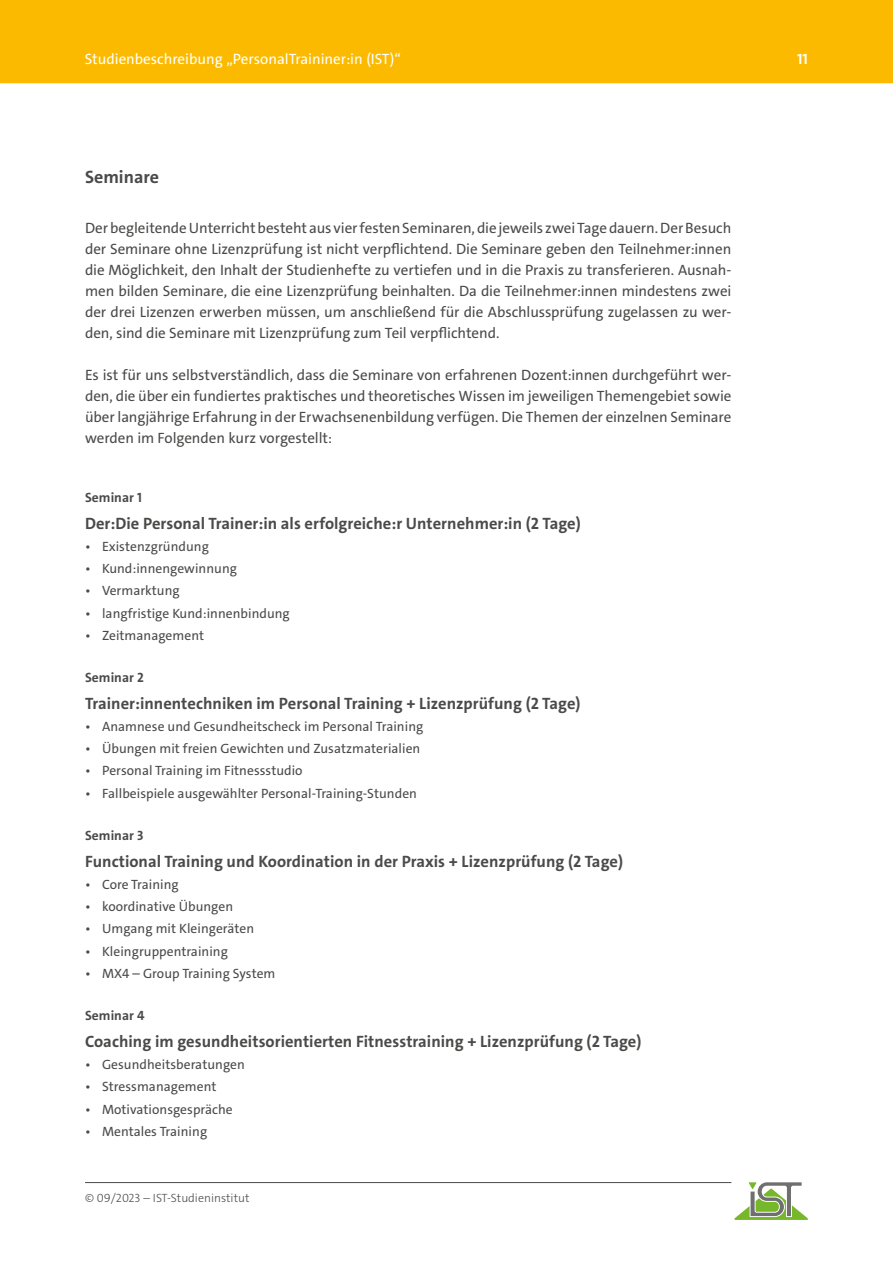
<style>
.page{position:relative;width:893px;height:1263px;background:#fff}
.page>*{position:absolute;margin:0;border:0;box-sizing:border-box;transform-origin:0 0}
.t1{font:700 18px "The Sans C4 s";color:#4a4a49}
.t2{font:700 16.5px "The Sans C4 s";letter-spacing:.005em;color:#4a4a49}
.t3{font:15px/21px "The Sans C4 s";letter-spacing:-.005em;color:#4a4a49;text-align:justify}
.t4{font:15px "The Sans C4 s";color:#fff}
.t5{font:700 15px "The Sans C4 s";color:#fff}
.t6{font:13.5px "The Sans C4 s";letter-spacing:.005em;color:#4a4a49}
.t7{font:700 13.5px "The Sans C4 s";letter-spacing:.005em;color:#4a4a49}
.t8{font:300 12px "The Sans C4 s";color:#4a4a49}
</style>
<div class="page">
<hr style="left:85px;top:1182px;width:646px;height:1px;background:#4a4a49">
<svg style="left:734px;top:1182px;width:74px;height:38px"></svg>
<div style="left:0;top:0;width:893px;height:83px;background:#fbba00"></div>
<p class="t4" style="left:85px;top:49px;width:318px">Studienbeschreibung „PersonalTraininer:in (IST)“</p>
<p class="t5" style="left:797px;top:49px;width:12px">11</p>
<p class="t1" style="left:85px;top:166px;width:75px">Seminare</p>
<p class="t3" style="left:85px;top:217px;width:648px">Der begleitende Unterricht besteht aus vier festen Seminaren, die jeweils zwei Tage dauern. Der Besuch der Seminare ohne Lizenzprüfung ist nicht verpflichtend. Die Seminare geben den Teilnehmer:innen die Möglichkeit, den Inhalt der Studienhefte zu vertiefen und in die Praxis zu transferieren. Ausnah&shy;men bilden Seminare, die eine Lizenzprüfung beinhalten. Da die Teilnehmer:innen mindestens zwei der drei Lizenzen erwerben müssen, um anschließend für die Abschlussprüfung zugelassen zu wer&shy;den, sind die Seminare mit Lizenzprüfung zum Teil verpflichtend.</p>
<p class="t3" style="left:85px;top:364px;width:648px">Es ist für uns selbstverständlich, dass die Seminare von erfahrenen Dozent:innen durchgeführt wer&shy;den, die über ein fundiertes praktisches und theoretisches Wissen im jeweiligen Themengebiet sowie über langjährige Erfahrung in der Erwachsenenbildung verfügen. Die Themen der einzelnen Seminare werden im Folgenden kurz vorgestellt:</p>
<p class="t7" style="left:85px;top:488px;width:58px">Seminar 1</p>
<p class="t2" style="left:85px;top:512px;width:497px">Der:Die Personal Trainer:in als erfolgreiche:r Unternehmer:in (2 Tage)</p>
<p class="t6" style="left:85px;top:537px;width:125px">• Existenzgründung</p>
<p class="t6" style="left:85px;top:560px;width:153px">• Kund:innengewinnung</p>
<p class="t6" style="left:85px;top:582px;width:96px">• Vermarktung</p>
<p class="t6" style="left:85px;top:604px;width:206px">• langfristige Kund:innenbindung</p>
<p class="t6" style="left:85px;top:626px;width:120px">• Zeitmanagement</p>
<p class="t7" style="left:85px;top:668px;width:60px">Seminar 2</p>
<p class="t2" style="left:85px;top:692px;width:497px">Trainer:innentechniken im Personal Training + Lizenzprüfung (2 Tage)</p>
<p class="t6" style="left:85px;top:718px;width:340px">• Anamnese und Gesundheitscheck im Personal Training</p>
<p class="t6" style="left:85px;top:740px;width:337px">• Übungen mit freien Gewichten und Zusatzmaterialien</p>
<p class="t6" style="left:85px;top:762px;width:219px">• Personal Training im Fitnessstudio</p>
<p class="t6" style="left:85px;top:784px;width:333px">• Fallbeispiele ausgewählter Personal-Training-Stunden</p>
<p class="t7" style="left:85px;top:826px;width:60px">Seminar 3</p>
<p class="t2" style="left:85px;top:850px;width:540px">Functional Training und Koordination in der Praxis + Lizenzprüfung (2 Tage)</p>
<p class="t6" style="left:85px;top:876px;width:95px">• Core Training</p>
<p class="t6" style="left:85px;top:898px;width:150px">• koordinative Übungen</p>
<p class="t6" style="left:85px;top:920px;width:171px">• Umgang mit Kleingeräten</p>
<p class="t6" style="left:85px;top:942px;width:144px">• Kleingruppentraining</p>
<p class="t6" style="left:85px;top:964px;width:192px">• MX4 – Group Training System</p>
<p class="t7" style="left:85px;top:1006px;width:61px">Seminar 4</p>
<p class="t2" style="left:85px;top:1030px;width:558px">Coaching im gesundheitsorientierten Fitnesstraining + Lizenzprüfung (2 Tage)</p>
<p class="t6" style="left:85px;top:1056px;width:161px">• Gesundheitsberatungen</p>
<p class="t6" style="left:85px;top:1078px;width:133px">• Stressmanagement</p>
<p class="t6" style="left:85px;top:1100px;width:149px">• Motivationsgespräche</p>
<p class="t6" style="left:85px;top:1122px;width:124px">• Mentales Training</p>
<p class="t8" style="left:85px;top:1190px;width:166px">© 09/2023 – IST-Studieninstitut</p>
</div>
